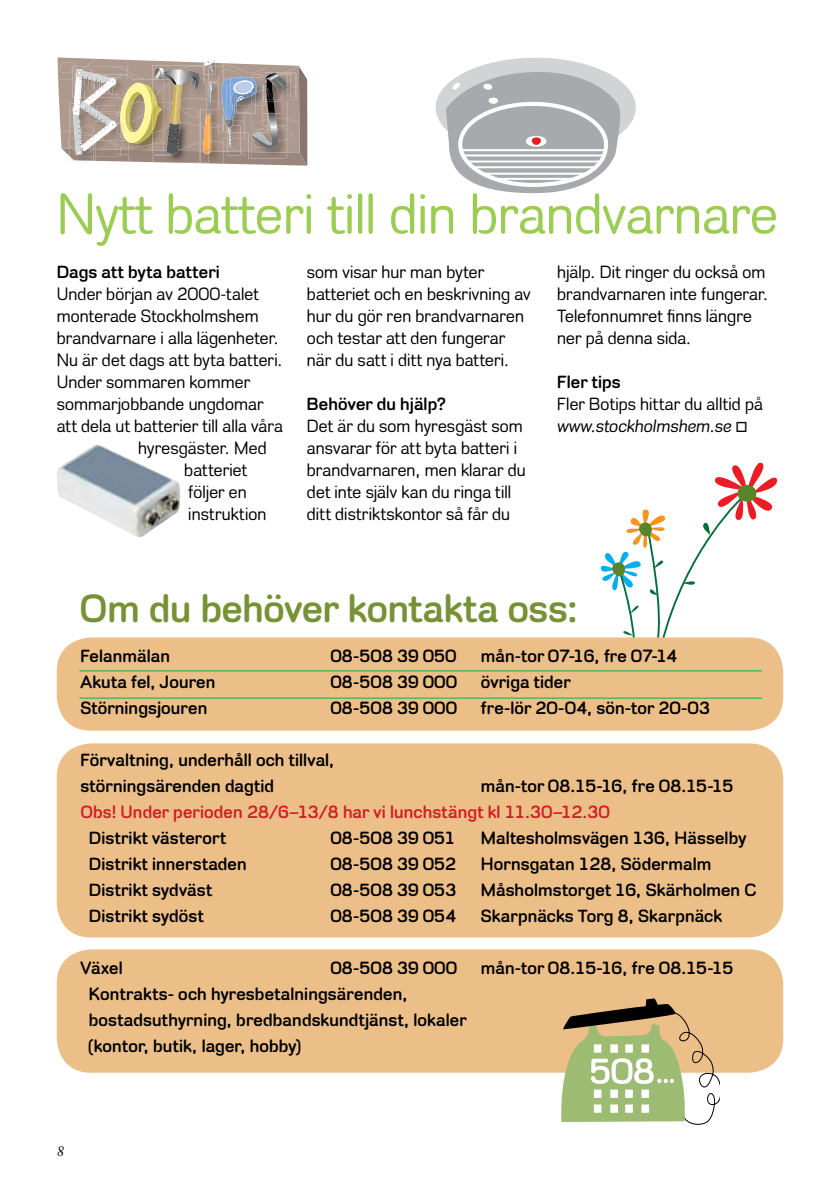
<style>
.page{position:relative;width:840px;height:1191px;background:#fff}
.page>*{position:absolute;margin:0;border:0;box-sizing:border-box;transform-origin:0 0}
.t1{font:57px "Stockholm Runt";color:#9ccc53}
.t2{font:700 40px "Stockholm Runt";letter-spacing:-.005em;color:#779235}
.t3{font:700 18px/26px "Stockholm Runt";letter-spacing:.01em;color:#000}
.t4{font:18px/22px "Stockholm Runt";letter-spacing:.01em;color:#000}
.t5{font:700 18px "Stockholm Runt";letter-spacing:.01em;color:#d21f26}
.t6{font:italic 14px "Sabon";color:#000}
.s1{font-style:italic}
</style>
<div class="page">
<svg style="left:58px;top:57px;width:249px;height:109px"></svg>
<svg style="left:600px;top:462px;width:177px;height:181px"></svg>
<div style="left:57px;top:743px;width:725px;height:194px;background:#ecbf89;border-radius:34px"></div>
<div style="left:57px;top:949px;width:725px;height:123px;background:#ecbf89;border-radius:34px"></div>
<div style="left:57px;top:637px;width:725px;height:93px;background:#ecbf89;border-radius:34px"></div>
<hr style="left:79px;top:698px;width:682px;height:1px;background:#00b25a">
<svg style="left:561px;top:998px;width:157px;height:127px"></svg>
<div style="left:594px;top:1044px;width:6px;height:8px;background:#fff;border:1px solid #fff"></div>
<div style="left:610px;top:1044px;width:7px;height:8px;background:#fff;border:1px solid #fff"></div>
<div style="left:625px;top:1044px;width:7px;height:8px;background:#fff;border:1px solid #fff"></div>
<div style="left:641px;top:1044px;width:7px;height:8px;background:#fff;border:1px solid #fff"></div>
<div style="left:594px;top:1090px;width:6px;height:7px;background:#fff"></div>
<div style="left:610px;top:1090px;width:7px;height:7px;background:#fff;border:1px solid #fff"></div>
<div style="left:625px;top:1090px;width:7px;height:7px;background:#fff;border:1px solid #fff"></div>
<div style="left:641px;top:1090px;width:7px;height:7px;background:#fff;border:1px solid #fff"></div>
<div style="left:594px;top:1104px;width:6px;height:8px;background:#fff;border:1px solid #fff"></div>
<div style="left:610px;top:1104px;width:7px;height:8px;background:#fff;border:1px solid #fff"></div>
<div style="left:625px;top:1104px;width:7px;height:8px;background:#fff;border:1px solid #fff"></div>
<div style="left:641px;top:1104px;width:7px;height:8px;background:#fff;border:1px solid #fff"></div>
<div style="left:435px;top:58px;width:200px;height:99px;background:#d1d3d4;border-radius:50%"></div>
<svg style="left:445px;top:70px;width:178px;height:123px"></svg>
<hr style="left:79px;top:670px;width:682px;height:1px;background:#00b25a">
<img style="left:56px;top:444px;width:124px;height:94px">
<h1 class="t1" style="left:57px;top:181px;width:722px">Nytt batteri till din brandvarnare</h1>
<p class="t3" style="left:57px;top:259px;width:164px">Dags att byta batteri</p>
<p class="t4" style="left:57px;top:283px;width:203px">Under början av 2000-talet</p>
<p class="t4" style="left:57px;top:305px;width:203px">monterade Stockholmshem</p>
<p class="t4" style="left:57px;top:327px;width:223px">brandvarnare i alla lägenheter.</p>
<p class="t4" style="left:57px;top:349px;width:227px">Nu är det dags att byta batteri.</p>
<p class="t4" style="left:57px;top:371px;width:195px">Under sommaren kommer</p>
<p class="t4" style="left:57px;top:393px;width:208px">sommarjobbande ungdomar</p>
<p class="t4" style="left:57px;top:415px;width:227px">att dela ut batterier till alla våra</p>
<p class="t4" style="left:138px;top:437px;width:130px">hyresgäster. Med</p>
<p class="t4" style="left:184px;top:459px;width:64px">batteriet</p>
<p class="t4" style="left:188px;top:481px;width:60px">följer en</p>
<p class="t4" style="left:188px;top:503px;width:80px">instruktion</p>
<p class="t4" style="left:307px;top:261px;width:225px">som visar hur man byter batteriet och en beskrivning av hur du gör ren brandvarnaren och testar att den fungerar när du satt i ditt nya batteri.</p>
<p class="t3" style="left:307px;top:391px;width:141px">Behöver du hjälp?</p>
<p class="t4" style="left:307px;top:415px;width:220px">Det är du som hyresgäst som ansvarar för att byta batteri i brandvarnaren, men klarar du det inte själv kan du ringa till ditt distriktskontor så får du</p>
<p class="t4" style="left:556px;top:261px;width:212px">hjälp. Dit ringer du också om brandvarnaren inte fungerar.<br>Telefonnumret finns längre ner på denna sida.</p>
<p class="t3" style="left:556px;top:369px;width:65px">Fler tips</p>
<p class="t4" style="left:556px;top:393px;width:207px">Fler Botips hittar du alltid på <span class="s1">www.stockholmshem.se</span> □</p>
<h2 class="t2" style="left:79px;top:585px;width:500px">Om du behöver kontakta oss:</h2>
<p class="t3" style="left:80px;top:642px;width:91px">Felanmälan</p>
<p class="t3" style="left:330px;top:642px;width:127px">08-508 39 050</p>
<p class="t3" style="left:480px;top:642px;width:198px">mån-tor 07-16, fre 07-14</p>
<p class="t3" style="left:80px;top:668px;width:136px">Akuta fel, Jouren</p>
<p class="t3" style="left:330px;top:668px;width:128px">08-508 39 000</p>
<p class="t3" style="left:480px;top:668px;width:91px">övriga tider</p>
<p class="t3" style="left:80px;top:694px;width:128px">Störningsjouren</p>
<p class="t3" style="left:330px;top:694px;width:128px">08-508 39 000</p>
<p class="t3" style="left:480px;top:694px;width:230px">fre-lör 20-04, sön-tor 20-03</p>
<p class="t3" style="left:80px;top:746px;width:255px">Förvaltning, underhåll och tillval, störningsärenden dagtid</p>
<p class="t3" style="left:480px;top:772px;width:254px">mån-tor 08.15-16, fre 08.15-15</p>
<p class="t5" style="left:80px;top:801px;width:530px">Obs! Under perioden 28/6–13/8 har vi lunchstängt kl 11.30–12.30</p>
<p class="t3" style="left:89px;top:824px;width:139px">Distrikt västerort</p>
<p class="t3" style="left:330px;top:824px;width:126px">08-508 39 051</p>
<p class="t3" style="left:480px;top:824px;width:267px">Maltesholmsvägen 136, Hässelby</p>
<p class="t3" style="left:89px;top:850px;width:159px">Distrikt innerstaden</p>
<p class="t3" style="left:330px;top:850px;width:127px">08-508 39 052</p>
<p class="t3" style="left:480px;top:850px;width:232px">Hornsgatan 128, Södermalm</p>
<p class="t3" style="left:89px;top:876px;width:125px">Distrikt sydväst</p>
<p class="t3" style="left:330px;top:876px;width:127px">08-508 39 053</p>
<p class="t3" style="left:480px;top:876px;width:276px">Måsholmstorget 16, Skärholmen C</p>
<p class="t3" style="left:89px;top:902px;width:116px">Distrikt sydöst</p>
<p class="t3" style="left:330px;top:902px;width:127px">08-508 39 054</p>
<p class="t3" style="left:480px;top:902px;width:242px">Skarpnäcks Torg 8, Skarpnäck</p>
<p class="t3" style="left:80px;top:954px;width:44px">Växel</p>
<p class="t3" style="left:330px;top:954px;width:128px">08-508 39 000</p>
<p class="t3" style="left:480px;top:954px;width:254px">mån-tor 08.15-16, fre 08.15-15</p>
<p class="t3" style="left:89px;top:980px;width:379px">Kontrakts- och hyresbetalningsärenden, bostadsuthyrning, bredbandskundtjänst, lokaler (kontor, butik, lager, hobby)</p>
<p class="t6" style="left:57px;top:1143px;width:9px">8</p>
</div>
